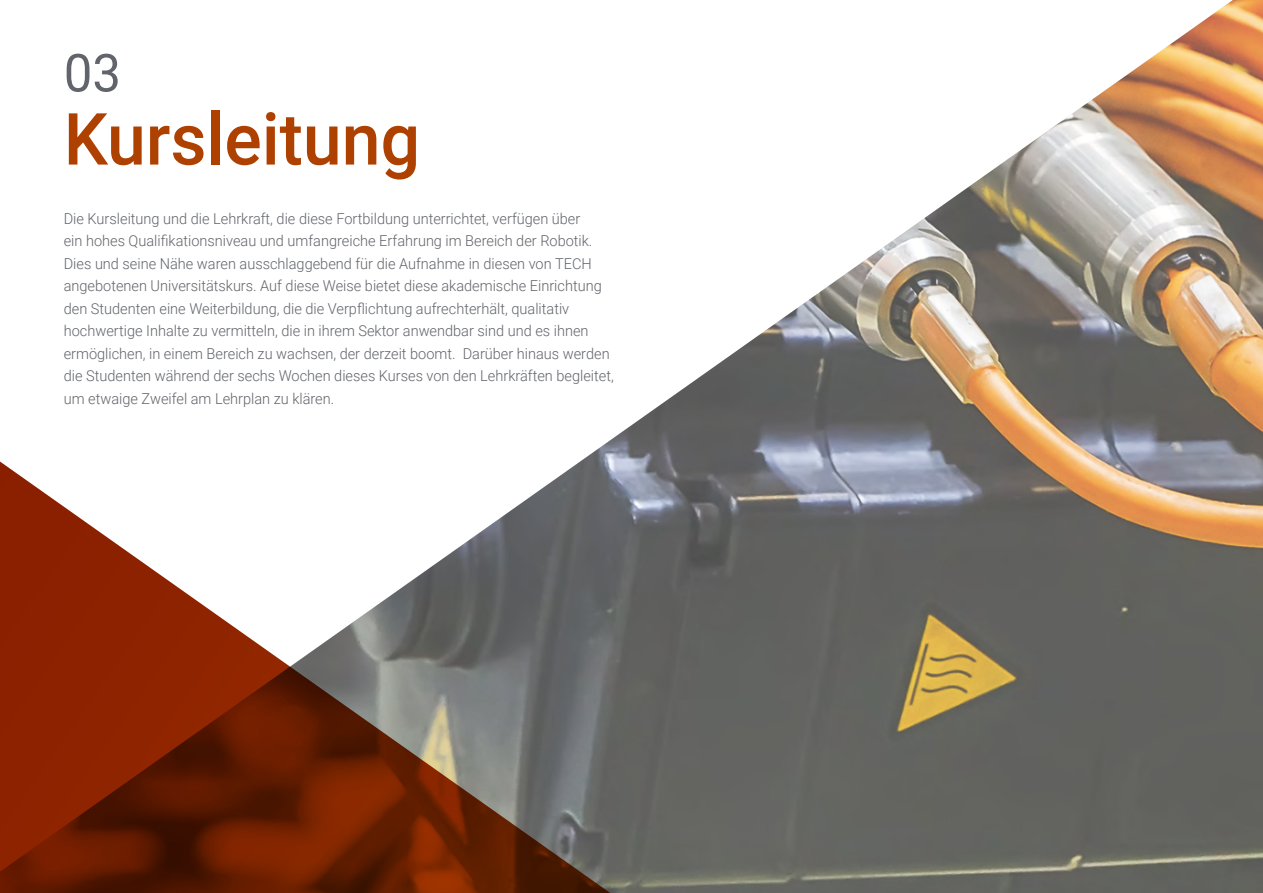
<style>
.page{position:relative;width:1263px;height:893px;background:#fff}
.page>*{position:absolute;margin:0;border:0;box-sizing:border-box;transform-origin:0 0}
.t1{font:500 72px "Roboto";color:#ae4000}
.t2{font:52.5px "Roboto";color:#61646a}
.t3{font:300 15px/22.5px "Roboto";color:#61646a}
</style>
<div class="page">
<img style="left:602px;top:0;width:661px;height:893px">
<svg style="left:0;top:446px;width:640px;height:447px"></svg>
<h2 class="t2" style="left:64px;top:36px;width:59px">03</h2>
<h1 class="t1" style="left:64px;top:89px;width:358px">Kursleitung</h1>
<p class="t3" style="left:64px;top:207px;width:551px">Die Kursleitung und die Lehrkraft, die diese Fortbildung unterrichtet, verfügen über<br>ein hohes Qualifikationsniveau und umfangreiche Erfahrung im Bereich der Robotik.<br>Dies und seine Nähe waren ausschlaggebend für die Aufnahme in diesen von TECH angebotenen Universitätskurs. Auf diese Weise bietet diese akademische Einrichtung den Studenten eine Weiterbildung, die die Verpflichtung aufrechterhält, qualitativ hochwertige Inhalte zu vermitteln, die in ihrem Sektor anwendbar sind und es ihnen ermöglichen, in einem Bereich zu wachsen, der derzeit boomt. Darüber hinaus werden die Studenten während der sechs Wochen dieses Kurses von den Lehrkräften begleitet, um etwaige Zweifel am Lehrplan zu klären.</p>
</div>
